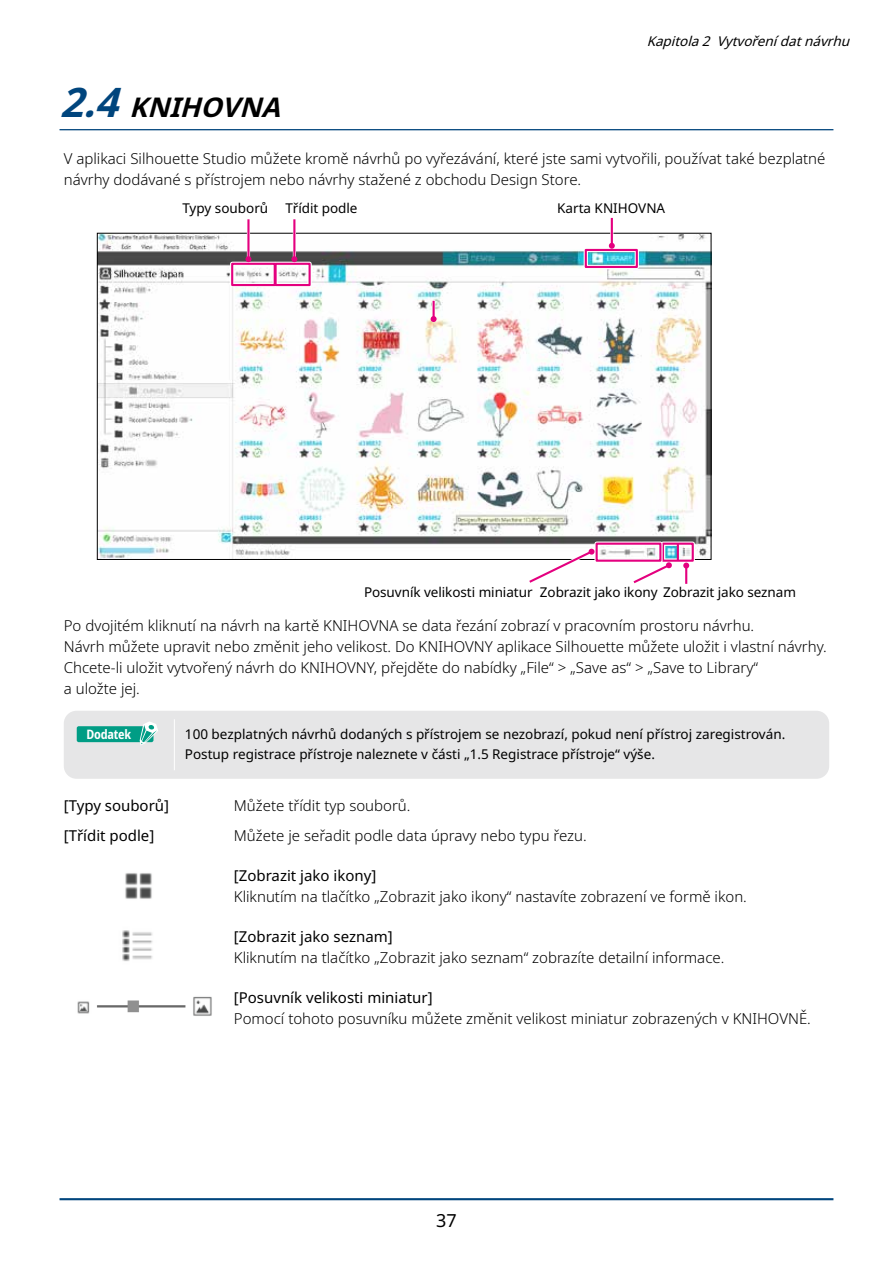
<style>
.page{position:relative;width:893px;height:1263px;background:#fff}
.page>*{position:absolute;margin:0;border:0;box-sizing:border-box;transform-origin:0 0}
.t1{font:italic 700 27px "Noto Sans";color:#000}
.t2{font:18px "Noto Sans";color:#000}
.t3{font:300 15px/21px "Noto Sans";color:#000}
.t4{font:15px "Noto Sans";color:#000}
.t5{font:13.5px/20.1px "Noto Sans";color:#000}
.t6{font:italic 13.5px "Noto Sans";color:#000}
.t7{font:700 condensed 12.9px "Noto Sans";letter-spacing:-.015em;color:#fff}
.s1{font-size:40.5px;color:#00457d}
</style>
<div class="page">
<hr style="left:60px;top:1198px;width:773px;height:2px;background:#00457d">
<hr style="left:60px;top:129px;width:773px;height:1px;background:#00457d">
<img style="left:99px;top:235px;width:610px;height:323px">
<div style="left:584px;top:248px;width:55px;height:21px;border:4px solid #fff"></div>
<div style="left:230px;top:262px;width:47px;height:25px;border:4px solid #fff"></div>
<div style="left:273px;top:262px;width:39px;height:25px;border:4px solid #fff"></div>
<div style="left:585px;top:249px;width:53px;height:19px;border:2px solid #e4007f"></div>
<div style="left:231px;top:263px;width:45px;height:23px;border:2px solid #e4007f"></div>
<div style="left:274px;top:263px;width:37px;height:23px;border:2px solid #e4007f"></div>
<hr style="left:610px;top:217px;width:3px;height:31px;background:#fff">
<hr style="left:611px;top:218px;width:2px;height:28px;background:#e4007f">
<svg style="left:609px;top:243px;width:6px;height:6px"></svg>
<div style="left:661px;top:541px;width:34px;height:22px;border:4px solid #fff"></div>
<div style="left:662px;top:543px;width:32px;height:19px;border:2px solid #e4007f"></div>
<div style="left:594px;top:541px;width:68px;height:22px;border:4px solid #fff"></div>
<div style="left:596px;top:543px;width:65px;height:19px;border:2px solid #e4007f"></div>
<hr style="left:293px;top:218px;width:3px;height:43px;background:#fff">
<hr style="left:293px;top:219px;width:2px;height:40px;background:#e4007f">
<svg style="left:291px;top:256px;width:6px;height:6px"></svg>
<hr style="left:432px;top:300px;width:3px;height:21px;background:#fff">
<svg style="left:431px;top:301px;width:6px;height:21px"></svg>
<hr style="left:247px;top:219px;width:3px;height:40px;background:#e4007f">
<svg style="left:245px;top:256px;width:6px;height:6px"></svg>
<svg style="left:629px;top:544px;width:60px;height:40px"></svg>
<svg style="left:525px;top:547px;width:71px;height:36px"></svg>
<div style="left:64px;top:711px;width:765px;height:68px;background:#e6e6e7;border-radius:13px"></div>
<hr style="left:174px;top:719px;width:1px;height:51px;background:#fff">
<div style="left:77px;top:726px;width:76px;height:16px;background:#009d85;border-radius:2px"></div>
<svg style="left:140px;top:721px;width:18px;height:24px"></svg>
<img style="left:125px;top:873px;width:27px;height:26px">
<img style="left:122px;top:930px;width:31px;height:31px">
<img style="left:77px;top:996px;width:135px;height:20px">
<p class="t6" style="left:647px;top:33px;width:210px">Kapitola2Vytvořenídatnávrhu</p>
<h1 class="t1" style="left:60px;top:88px;width:232px"><span class="s1">2.4</span> KNIHOVNA</h1>
<p class="t3" style="left:64px;top:148px;width:763px">V aplikaci Silhouette Studio můžete kromě návrhů po vyřezávání, které jste sami vytvořili, používat také bezplatné návrhy dodávané s přístrojem nebo návrhy stažené z obchodu Design Store.</p>
<p class="t5" style="left:182px;top:198px;width:87px">Typy souborů</p>
<p class="t5" style="left:285px;top:198px;width:74px">Třídit podle</p>
<p class="t5" style="left:557px;top:198px;width:110px">Karta KNIHOVNA</p>
<p class="t5" style="left:364px;top:582px;width:433px">Posuvník velikosti miniatur Zobrazit jako ikony Zobrazit jako seznam</p>
<p class="t3" style="left:64px;top:615px;width:765px">Po dvojitém kliknutí na návrh na kartě KNIHOVNA se data řezání zobrazí v pracovním prostoru návrhu.<br>Návrh můžete upravit nebo změnit jeho velikost. Do KNIHOVNY aplikace Silhouette můžete uložit i vlastní návrhy.<br>Chcete-li uložit vytvořený návrh do KNIHOVNY, přejděte do nabídky „File“ &gt; „Save as“ &gt; „Save to Library“<br>a uložte jej.</p>
<p class="t5" style="left:185px;top:725px;width:602px">100 bezplatných návrhů dodaných s přístrojem se nezobrazí, pokud není přístroj zaregistrován.<br>Postup registrace přístroje naleznete v části „1.5 Registrace přístroje“ výše.</p>
<p class="t7" style="left:86px;top:725px;width:46px">Dodatek</p>
<p class="t4" style="left:64px;top:797px;width:107px">[Typy souborů]</p>
<p class="t3" style="left:234px;top:796px;width:178px">Můžete třídit typ souborů.</p>
<p class="t4" style="left:64px;top:827px;width:92px">[Třídit podle]</p>
<p class="t3" style="left:234px;top:825px;width:354px">Můžete je seřadit podle data úpravy nebo typu řezu.</p>
<p class="t4" style="left:234px;top:867px;width:144px">[Zobrazit jako ikony]</p>
<p class="t3" style="left:234px;top:886px;width:515px">Kliknutím na tlačítko „Zobrazit jako ikony“ nastavíte zobrazení ve formě ikon.</p>
<p class="t4" style="left:234px;top:928px;width:160px">[Zobrazit jako seznam]</p>
<p class="t3" style="left:234px;top:947px;width:492px">Kliknutím na tlačítko „Zobrazit jako seznam“ zobrazíte detailní informace.</p>
<p class="t4" style="left:234px;top:989px;width:200px">[Posuvník velikosti miniatur]</p>
<p class="t3" style="left:234px;top:1008px;width:579px">Pomocí tohoto posuvníku můžete změnit velikost miniatur zobrazených v KNIHOVNĚ.</p>
<p class="t2" style="left:436px;top:1210px;width:22px">37</p>
</div>
